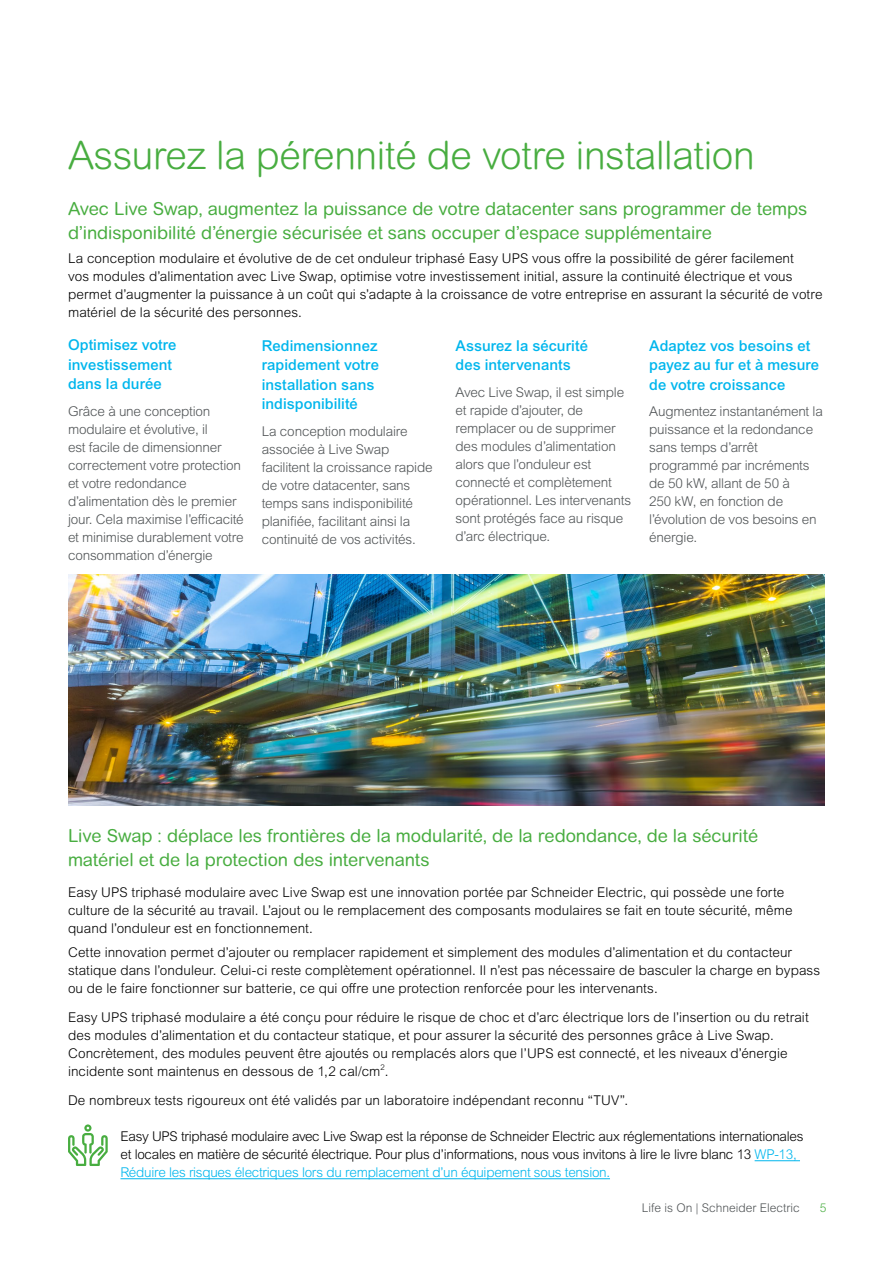
<style>
.page{position:relative;width:893px;height:1263px;background:#fff}
.page>*{position:absolute;margin:0;border:0;box-sizing:border-box;transform-origin:0 0}
.t1{font:300 39px "Arial Rounded MT Pro";letter-spacing:-.01em;color:#48ad40}
.t2{font:18px/24px "Arial Rounded MT Pro";letter-spacing:-.005em;color:#48ad40}
.t3{font:500 15px/19.5px "Arial MT Pro";letter-spacing:.005em;color:#00b6ed}
.t4{font:300 13.5px/18px "Arial MT Pro";letter-spacing:.005em;color:#000}
.t5{font:300 13.5px/18px "Arial MT Pro";letter-spacing:-.015em;color:#505456}
.t6{font:300 13.5px/18px "Arial MT Pro";letter-spacing:-.02em;color:#000}
.t7{font:300 12px "Arial MT Pro";color:#505456}
.t8{font:300 12px "Arial MT Pro";color:#48ad40}
.t9{font:300 7.8px "Arial MT Pro";color:#000}
.s1{color:#00b6ed}
</style>
<div class="page">
<hr style="left:755px;top:1160px;width:45px;height:1px;background:#00b6ed">
<hr style="left:120px;top:1178px;width:490px;height:1px;background:#00b6ed">
<img style="left:68px;top:574px;width:757px;height:231px">
<svg style="left:68px;top:1124px;width:40px;height:42px"></svg>
<h1 class="t1" style="left:68px;top:133px;width:688px">Assurez la pérennité de votre installation</h1>
<h2 class="t2" style="left:68px;top:197px;width:741px">Avec Live Swap, augmentez la puissance de votre datacenter sans programmer de temps d’indisponibilité d’énergie sécurisée et sans occuper d’espace supplémentaire</h2>
<p class="t4" style="left:68px;top:250px;width:756px">La conception modulaire et évolutive de de cet onduleur triphasé Easy UPS vous offre la possibilité de gérer facilement<br>vos modules d’alimentation avec Live Swap, optimise votre investissement initial, assure la continuité électrique et vous permet d’augmenter la puissance à un coût qui s’adapte à la croissance de votre entreprise en assurant la sécurité de votre matériel de la sécurité des personnes.</p>
<p class="t3" style="left:68px;top:336px;width:110px">Optimisez votre investissement dans la durée</p>
<p class="t5" style="left:68px;top:402px;width:177px">Grâce à une conception modulaire et évolutive, il<br>est facile de dimensionner correctement votre protection et votre redondance d’alimentation dès le premier jour. Cela maximise l’efficacité et minimise durablement votre consommation d’énergie</p>
<p class="t3" style="left:262px;top:336px;width:119px">Redimensionnez rapidement votre installation sans indisponibilité</p>
<p class="t5" style="left:262px;top:422px;width:172px">La conception modulaire associée à Live Swap facilitent la croissance rapide de votre datacenter, sans temps sans indisponibilité planifiée, facilitant ainsi la continuité de vos activités.</p>
<p class="t3" style="left:455px;top:336px;width:134px">Assurez la sécurité des intervenants</p>
<p class="t5" style="left:455px;top:383px;width:177px">Avec Live Swap, il est simple et rapide d’ajouter, de remplacer ou de supprimer des modules d’alimentation alors que l’onduleur est connecté et complètement opérationnel. Les intervenants sont protégés face au risque d’arc électrique.</p>
<p class="t3" style="left:649px;top:336px;width:171px">Adaptez vos besoins et payez au fur et à mesure de votre croissance</p>
<p class="t5" style="left:649px;top:403px;width:175px">Augmentez instantanément la puissance et la redondance sans temps d’arrêt programmé par incréments de 50 kW, allant de 50 à<br>250 kW, en fonction de l’évolution de vos besoins en énergie.</p>
<h2 class="t2" style="left:68px;top:824px;width:692px">Live Swap : déplace les frontières de la modularité, de la redondance, de la sécurité matériel et de la protection des intervenants</h2>
<p class="t4" style="left:68px;top:884px;width:726px">Easy UPS triphasé modulaire avec Live Swap est une innovation portée par Schneider Electric, qui possède une forte culture de la sécurité au travail. L’ajout ou le remplacement des composants modulaires se fait en toute sécurité, même quand l’onduleur est en fonctionnement.</p>
<p class="t4" style="left:68px;top:944px;width:754px">Cette innovation permet d’ajouter ou remplacer rapidement et simplement des modules d’alimentation et du contacteur statique dans l’onduleur. Celui-ci reste complètement opérationnel. Il n’est pas nécessaire de basculer la charge en bypass ou de le faire fonctionner sur batterie, ce qui offre une protection renforcée pour les intervenants.</p>
<p class="t4" style="left:68px;top:1009px;width:742px">Easy UPS triphasé modulaire a été conçu pour réduire le risque de choc et d’arc électrique lors de l’insertion ou du retrait des modules d’alimentation et du contacteur statique, et pour assurer la sécurité des personnes grâce à Live Swap.<br>Concrètement, des modules peuvent être ajoutés ou remplacés alors que l’UPS est connecté, et les niveaux d’énergie incidente sont maintenus en dessous de 1,2 cal/cm .</p>
<p class="t9" style="left:380px;top:1062px;width:6px">2</p>
<p class="t4" style="left:68px;top:1091px;width:562px">De nombreux tests rigoureux ont été validés par un laboratoire indépendant reconnu “TUV”.</p>
<p class="t6" style="left:120px;top:1128px;width:685px">Easy UPS triphasé modulaire avec Live Swap est la réponse de Schneider Electric aux réglementations internationales et locales en matière de sécurité électrique. Pour plus d’informations, nous vous invitons à lire le livre blanc 13 <span class="s1">WP-13,<br>Réduire les risques électriques lors du remplacement d’un équipement sous tension.</span></p>
<p class="t7" style="left:642px;top:1200px;width:159px">Life is On | Schneider Electric</p>
<p class="t8" style="left:820px;top:1200px;width:8px">5</p>
</div>
